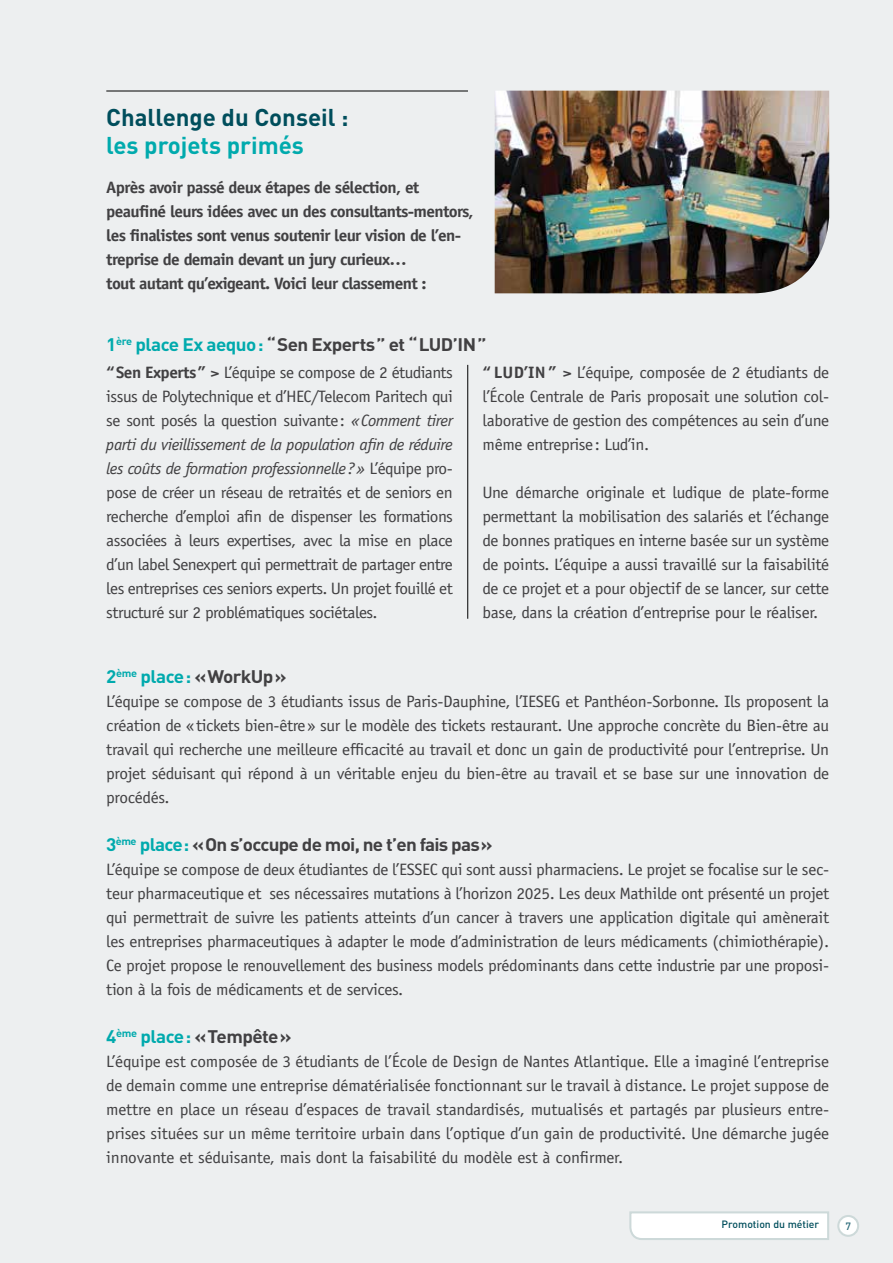
<style>
.page{position:relative;width:893px;height:1263px;background:#edeff0}
.page>*{position:absolute;margin:0;border:0;box-sizing:border-box;transform-origin:0 0}
.t1{font:700 24px "DIN";color:#004e5c}
.t2{font:700 24px "DIN";color:#00aaad}
.t3{font:700 18px "DIN";letter-spacing:-.03em;color:#414042;scale:1.05 1}
.t4{font:16.5px/24px "Officina Sans";letter-spacing:-.02em;color:#414042;text-align:justify;scale:1.05 1}
.t5{font:700 16.5px/24px "Officina Sans";letter-spacing:-.04em;color:#414042;scale:1.05 1}
.t6{font:500 10.5px "DIN";color:#004e5c}
.t7{font:500 10.5px "DIN";color:#2a6a79}
.s1{color:#00aaad}
.s2{font-weight:700}
.s3{font-style:italic}
</style>
<div class="page">
<img style="left:495px;top:91px;width:334px;height:202px">
<div style="left:838px;top:1216px;width:20px;height:20px;background:#fff;border-radius:50%"></div>
<div style="left:837px;top:1215px;width:22px;height:22px;border:2px solid #cdd9d9;border-radius:50%"></div>
<svg style="left:629px;top:1211px;width:200px;height:29px;background:#f6f8f8"></svg>
<hr style="left:467px;top:365px;width:1px;height:254px;background:#000">
<hr style="left:106px;top:91px;width:362px;height:1px;background:#000">
<h1 class="t1" style="left:106px;top:101px;width:244px">Challenge du Conseil :</h1>
<h1 class="t2" style="left:106px;top:130px;width:199px">les projets primés</h1>
<p class="t5" style="left:106px;top:175px;width:351px">Après avoir passé deux étapes de sélection, et peaufiné leurs idées avec un des consultants-mentors, les finalistes sont venus soutenir leur vision de l’en&shy;treprise de demain devant un jury curieux…<br>tout autant qu’exigeant. Voici leur classement :</p>
<p class="t3" style="left:106px;top:333px;width:364px"><span class="s1">1</span><sup>ère</sup> <span class="s1">place Ex aequo:</span> “Sen Experts” et “LUD’IN ”</p>
<p class="t4" style="left:106px;top:360px;width:332px"><span class="s2">“Sen Experts” &gt;</span> L’équipe se compose de 2 étudiants issus de Polytechnique et d’HEC/Telecom Paritech qui se sont posés la question suivante: <span class="s3">«Comment tirer parti du vieillissement de la population afin de réduire les coûts de formation professionnelle?»</span> L’équipe pro&shy;pose de créer un réseau de retraités et de seniors en recherche d’emploi afin de dispenser les formations associées à leurs expertises, avec la mise en place d’un label Senexpert qui permettrait de partager entre les entreprises ces seniors experts. Un projet fouillé et structuré sur 2 problématiques sociétales.</p>
<p class="t4" style="left:483px;top:360px;width:332px"><span class="s2">“ LUD’IN ” &gt;</span> L’équipe, composée de 2 étudiants de l’École Centrale de Paris proposait une solution col&shy;laborative de gestion des compétences au sein d’une même entreprise: Lud’in.</p>
<p class="t4" style="left:483px;top:480px;width:332px">Une démarche originale et ludique de plate-forme permettant la mobilisation des salariés et l’échange de bonnes pratiques en interne basée sur un système de points. L’équipe a aussi travaillé sur la faisabilité de ce projet et a pour objectif de se lancer, sur cette base, dans la création d’entreprise pour le réaliser.</p>
<p class="t3" style="left:106px;top:664px;width:173px"><span class="s1">2</span><sup>ème</sup> <span class="s1">place:</span> «WorkUp»</p>
<p class="t4" style="left:106px;top:689px;width:690px">L’équipe se compose de 3 étudiants issus de Paris-Dauphine, l’IESEG et Panthéon-Sorbonne. Ils proposent la création de «tickets bien-être» sur le modèle des tickets restaurant. Une approche concrète du Bien-être au travail qui recherche une meilleure efficacité au travail et donc un gain de productivité pour l’entreprise. Un projet séduisant qui répond à un véritable enjeu du bien-être au travail et se base sur une innovation de procédés.</p>
<p class="t3" style="left:106px;top:832px;width:369px"><span class="s1">3</span><sup>ème</sup> <span class="s1">place:</span> «On s’occupe de moi, ne t’en fais pas»</p>
<p class="t4" style="left:106px;top:857px;width:690px">L’équipe se compose de deux étudiantes de l’ESSEC qui sont aussi pharmaciens. Le projet se focalise sur le sec&shy;teur pharmaceutique et ses nécessaires mutations à l’horizon 2025. Les deux Mathilde ont présenté un projet qui permettrait de suivre les patients atteints d’un cancer à travers une application digitale qui amènerait les entreprises pharmaceutiques à adapter le mode d’administration de leurs médicaments (chimiothérapie).<br>Ce projet propose le renouvellement des business models prédominants dans cette industrie par une proposi&shy;tion à la fois de médicaments et de services.</p>
<p class="t3" style="left:106px;top:1024px;width:178px"><span class="s1">4</span><sup>ème</sup> <span class="s1">place:</span> «Tempête»</p>
<p class="t4" style="left:106px;top:1049px;width:690px">L’équipe est composée de 3 étudiants de l’École de Design de Nantes Atlantique. Elle a imaginé l’entreprise de demain comme une entreprise dématérialisée fonctionnant sur le travail à distance. Le projet suppose de mettre en place un réseau d’espaces de travail standardisés, mutualisés et partagés par plusieurs entre&shy;prises situées sur un même territoire urbain dans l’optique d’un gain de productivité. Une démarche jugée innovante et séduisante, mais dont la faisabilité du modèle est à confirmer.</p>
<p class="t6" style="left:722px;top:1218px;width:99px">Promotion du métier</p>
<p class="t7" style="left:845px;top:1219px;width:7px">7</p>
</div>
